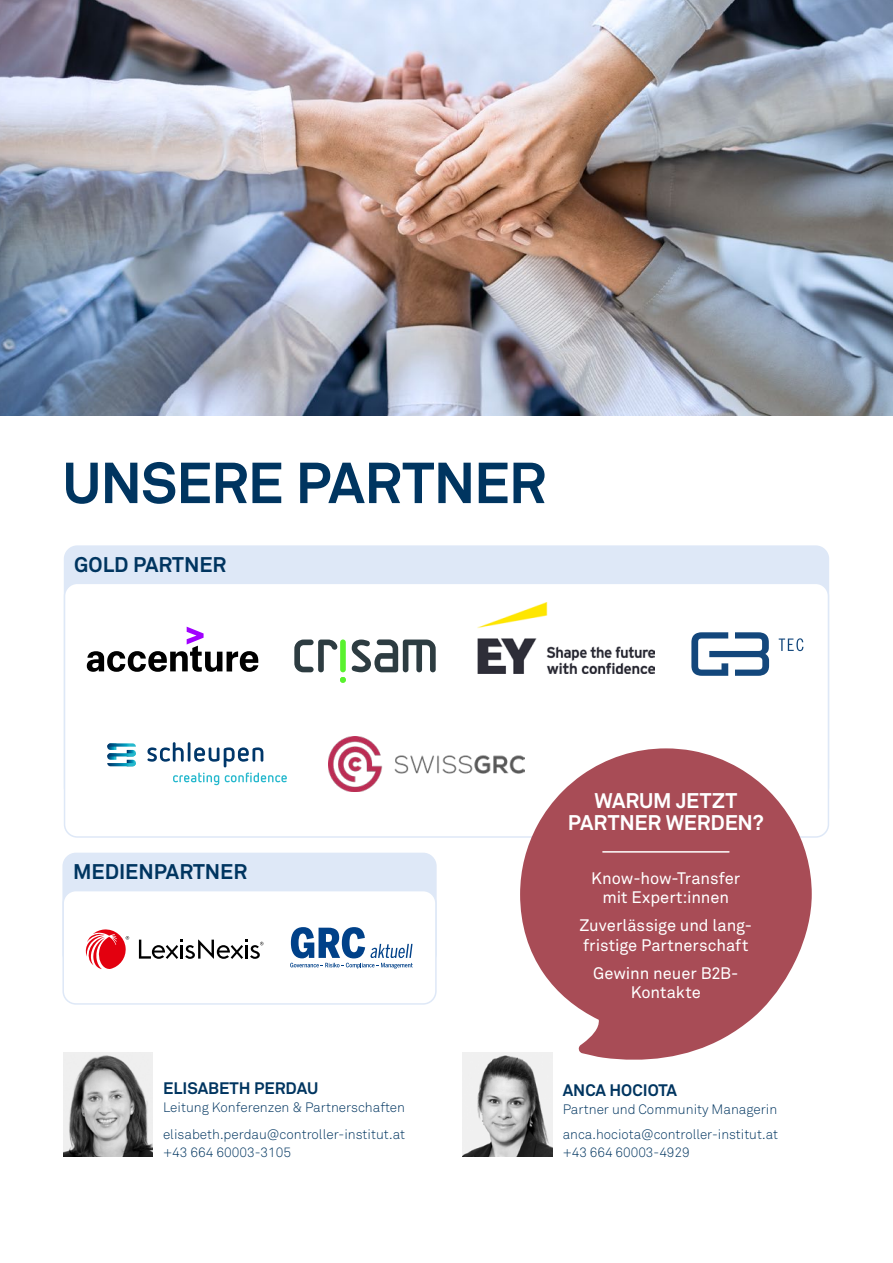
<style>
.page{position:relative;width:893px;height:1263px;background:#fff}
.page>*{position:absolute;margin:0;border:0;box-sizing:border-box;transform-origin:0 0}
.t1{font:700 57px "Akkurat Pro";letter-spacing:-.015em;color:#003560}
.t2{font:700 21px "Akkurat Pro";color:#003560}
.t3{font:700 21px/22.5px "Akkurat Pro";letter-spacing:-.01em;color:#fff;text-align:center}
.t4{font:16.5px/19.5px "Akkurat Pro";color:#fff;text-align:center}
.t5{font:700 16.5px "Akkurat Pro";color:#003560}
.t6{font:13.5px/26.5px "Akkurat Light Pro";color:#003560}
</style>
<div class="page">
<img style="left:0;top:0;width:893px;height:416px">
<div style="left:65px;top:546px;width:763px;height:254px;background:#dee8f7;border-radius:13px"></div>
<div style="left:65px;top:583px;width:763px;height:254px;background:#fff;border-radius:13px"></div>
<div style="left:64px;top:583px;width:765px;height:255px;border:2px solid #dee8f7;border-radius:13px"></div>
<div style="left:63px;top:853px;width:373px;height:114px;background:#dee8f7;border-radius:13px"></div>
<div style="left:62px;top:853px;width:375px;height:114px;border:2px solid #dee8f7;border-radius:13px"></div>
<div style="left:63px;top:891px;width:373px;height:113px;background:#fff;border-radius:13px"></div>
<div style="left:62px;top:890px;width:375px;height:115px;border:2px solid #dee8f7;border-radius:13px"></div>
<svg style="left:139px;top:940px;width:124px;height:19px"></svg>
<svg style="left:86px;top:929px;width:43px;height:40px"></svg>
<img style="left:63px;top:1052px;width:90px;height:104px">
<img style="left:463px;top:1052px;width:89px;height:104px">
<img style="left:478px;top:602px;width:176px;height:71px">
<svg style="left:290px;top:927px;width:123px;height:41px"></svg>
<svg style="left:352px;top:639px;width:84px;height:33px"></svg>
<svg style="left:294px;top:639px;width:52px;height:44px"></svg>
<svg style="left:691px;top:632px;width:78px;height:44px"></svg>
<svg style="left:779px;top:638px;width:24px;height:13px"></svg>
<svg style="left:147px;top:742px;width:140px;height:43px"></svg>
<svg style="left:107px;top:743px;width:29px;height:23px"></svg>
<img style="left:328px;top:736px;width:192px;height:55px">
<svg style="left:520px;top:748px;width:292px;height:315px;fill:#a84c56"></svg>
<hr style="left:603px;top:851px;width:126px;height:2px;background:#fff">
<svg style="left:87px;top:627px;width:171px;height:45px"></svg>
<h1 class="t1" style="left:62px;top:448px;width:485px">UNSERE PARTNER</h1>
<h2 class="t2" style="left:74px;top:552px;width:154px">GOLD PARTNER</h2>
<h2 class="t2" style="left:73px;top:859px;width:176px">MEDIENPARTNER</h2>
<p class="t5" style="left:163px;top:1078px;width:157px">ELISABETH PERDAU</p>
<p class="t6" style="left:163px;top:1094px;width:244px">Leitung Konferenzen &amp; Partnerschaften elisabeth.perdau@controller-institut.at</p>
<p class="t6" style="left:163px;top:1139px;width:130px">+43 664 60003-3105</p>
<h2 class="t3" style="left:568px;top:789px;width:197px">WARUM JETZT<br>PARTNER WERDEN?</h2>
<p class="t4" style="left:591px;top:868px;width:151px">Know-how-Transfer mit Expert:innen</p>
<p class="t4" style="left:579px;top:916px;width:174px;text-align:left">Zuverlässige und lang&shy;fristige Partnerschaft</p>
<p class="t4" style="left:593px;top:963px;width:147px">Gewinn neuer B2B-<br>Kontakte</p>
<p class="t5" style="left:563px;top:1079px;width:116px">ANCA HOCIOTA</p>
<p class="t6" style="left:563px;top:1097px;width:217px;line-height:25px">Partner und Community Managerin anca.hociota@controller-institut.at</p>
<p class="t6" style="left:563px;top:1139px;width:128px">+43 664 60003-4929</p>
</div>
